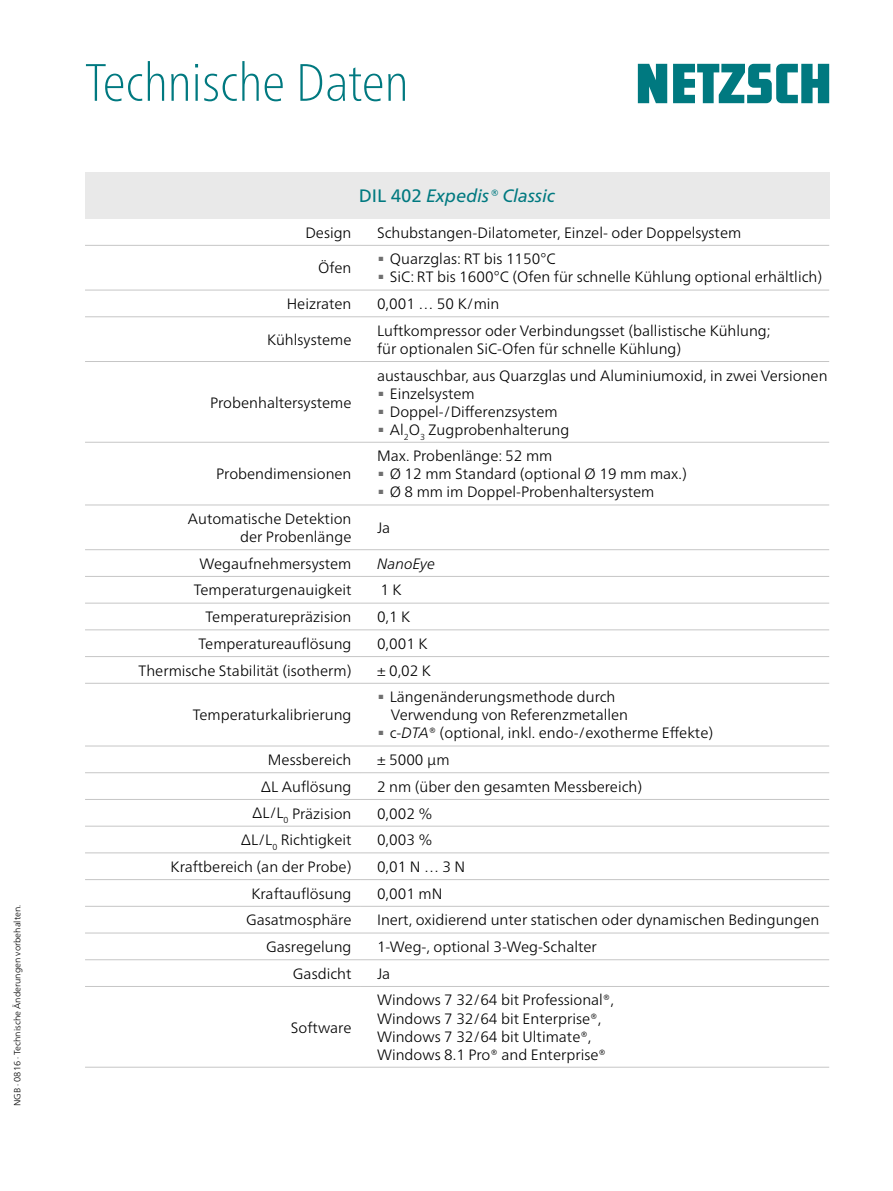
<style>
.page{position:relative;width:893px;height:1191px;background:#fff}
.page>*{position:absolute;margin:0;border:0;box-sizing:border-box;transform-origin:0 0}
.t1{font:100 condensed 52.5px "Frutiger Neue LTW1 G";color:#007980}
.t2{font:italic 18px "Frutiger Neue LTW1 G";color:#007980}
.t3{font:300 15px/18px "Frutiger Neue LTW1 G";color:#000}
.t4{font:italic 300 15px "Frutiger Neue LTW1 G";color:#000}
.t5{font:300 9px "Frutiger Neue LTW1 G";color:#000}
.s1{font-style:normal}
.s2{font-weight:700;font-size:30px;color:#6f6f6f}
.s3{font-style:italic}
</style>
<div class="page">
<svg style="left:638px;top:64px;width:191px;height:39px"></svg>
<div style="left:85px;top:172px;width:744px;height:47px;background:#e9e9e9"></div>
<hr style="left:85px;top:245px;width:275px;height:1px;background:#c6c6c6">
<hr style="left:360px;top:245px;width:469px;height:1px;background:#c6c6c6">
<hr style="left:85px;top:290px;width:275px;height:1px;background:#c6c6c6">
<hr style="left:360px;top:290px;width:469px;height:1px;background:#c6c6c6">
<hr style="left:85px;top:316px;width:275px;height:1px;background:#c6c6c6">
<hr style="left:85px;top:361px;width:275px;height:1px;background:#c6c6c6">
<hr style="left:360px;top:316px;width:469px;height:1px;background:#c6c6c6">
<hr style="left:85px;top:906px;width:275px;height:1px;background:#c6c6c6">
<hr style="left:360px;top:745px;width:469px;height:1px;background:#c6c6c6">
<hr style="left:85px;top:932px;width:275px;height:1px;background:#c6c6c6">
<hr style="left:360px;top:772px;width:469px;height:1px;background:#c6c6c6">
<hr style="left:85px;top:959px;width:275px;height:1px;background:#c6c6c6">
<hr style="left:85px;top:986px;width:275px;height:1px;background:#c6c6c6">
<hr style="left:85px;top:1066px;width:275px;height:1px;background:#c6c6c6">
<hr style="left:360px;top:799px;width:469px;height:1px;background:#c6c6c6">
<hr style="left:360px;top:825px;width:469px;height:1px;background:#c6c6c6">
<hr style="left:360px;top:852px;width:469px;height:1px;background:#c6c6c6">
<hr style="left:360px;top:879px;width:469px;height:1px;background:#c6c6c6">
<hr style="left:360px;top:906px;width:469px;height:1px;background:#c6c6c6">
<hr style="left:360px;top:932px;width:469px;height:1px;background:#c6c6c6">
<hr style="left:360px;top:959px;width:469px;height:1px;background:#c6c6c6">
<hr style="left:360px;top:986px;width:469px;height:1px;background:#c6c6c6">
<hr style="left:360px;top:1066px;width:469px;height:1px;background:#c6c6c6">
<hr style="left:85px;top:442px;width:275px;height:1px;background:#c6c6c6">
<hr style="left:360px;top:361px;width:469px;height:1px;background:#c6c6c6">
<hr style="left:85px;top:504px;width:275px;height:1px;background:#c6c6c6">
<hr style="left:360px;top:442px;width:469px;height:1px;background:#c6c6c6">
<hr style="left:85px;top:549px;width:275px;height:1px;background:#c6c6c6">
<hr style="left:85px;top:576px;width:275px;height:1px;background:#c6c6c6">
<hr style="left:85px;top:603px;width:275px;height:1px;background:#c6c6c6">
<hr style="left:85px;top:629px;width:275px;height:1px;background:#c6c6c6">
<hr style="left:85px;top:656px;width:275px;height:1px;background:#c6c6c6">
<hr style="left:360px;top:504px;width:469px;height:1px;background:#c6c6c6">
<hr style="left:85px;top:683px;width:275px;height:1px;background:#c6c6c6">
<hr style="left:360px;top:549px;width:469px;height:1px;background:#c6c6c6">
<hr style="left:85px;top:745px;width:275px;height:1px;background:#c6c6c6">
<hr style="left:360px;top:576px;width:469px;height:1px;background:#c6c6c6">
<hr style="left:85px;top:772px;width:275px;height:1px;background:#c6c6c6">
<hr style="left:360px;top:603px;width:469px;height:1px;background:#c6c6c6">
<hr style="left:85px;top:799px;width:275px;height:1px;background:#c6c6c6">
<hr style="left:360px;top:629px;width:469px;height:1px;background:#c6c6c6">
<hr style="left:85px;top:825px;width:275px;height:1px;background:#c6c6c6">
<hr style="left:360px;top:656px;width:469px;height:1px;background:#c6c6c6">
<hr style="left:85px;top:852px;width:275px;height:1px;background:#c6c6c6">
<hr style="left:360px;top:683px;width:469px;height:1px;background:#c6c6c6">
<hr style="left:85px;top:879px;width:275px;height:1px;background:#c6c6c6">
<p class="t5" style="left:12px;top:1106px;width:203px;rotate:-90deg">NGB · 0816 · Technische Änderungen vorbehalten.</p>
<h1 class="t1" style="left:85px;top:44px;width:325px">Technische Daten</h1>
<p class="t2" style="left:359px;top:185px;width:198px"><span class="s1">DIL 402</span> Expedis® Classic</p>
<p class="t3" style="left:318px;top:219px;width:425px;line-height:26.7px;text-indent:59px">Schubstangen-Dilatometer, Einzel- oder Doppelsystem<br>Öfen <span class="s2">·</span> Quarzglas: RT bis 1150°C</p>
<p class="t3" style="left:377px;top:268px;width:447px"><span class="s2">·</span> SiC: RT bis 1600°C (Ofen für schnelle Kühlung optional erhältlich)</p>
<p class="t3" style="left:287px;top:295px;width:66px">Heizraten</p>
<p class="t3" style="left:377px;top:295px;width:124px">0,001 … 50 K/min</p>
<p class="t3" style="left:267px;top:330px;width:86px">Kühlsysteme</p>
<p class="t3" style="left:377px;top:321px;width:395px">Luftkompressor oder Verbindungsset (ballistische Kühlung; für optionalen SiC-Ofen für schnelle Kühlung)</p>
<p class="t3" style="left:210px;top:393px;width:143px">Probenhaltersysteme</p>
<p class="t3" style="left:305px;top:223px;width:48px">Design</p>
<p class="t3" style="left:377px;top:366px;width:452px">austauschbar, aus Quarzglas und Aluminiumoxid, in zwei Versionen <span class="s2">·</span> Einzelsystem<br><span class="s2">·</span> Doppel-/Differenzsystem<br><span class="s2">·</span> Al<sub>2</sub>O<sub>3</sub> Zugprobenhalterung</p>
<p class="t3" style="left:216px;top:465px;width:137px">Probendimensionen</p>
<p class="t3" style="left:377px;top:447px;width:311px">Max. Probenlänge: 52 mm<br><span class="s2">·</span> Ø 12 mm Standard (optional Ø 19 mm max.) <span class="s2">·</span> Ø 8 mm im Doppel-Probenhaltersystem</p>
<p class="t3" style="left:188px;top:509px;width:165px;text-align:right">Automatische Detektion der Probenlänge</p>
<p class="t3" style="left:377px;top:518px;width:15px">Ja</p>
<p class="t3" style="left:199px;top:554px;width:154px">Wegaufnehmersystem</p>
<p class="t4" style="left:377px;top:554px;width:60px">NanoEye</p>
<p class="t3" style="left:194px;top:581px;width:159px">Temperaturgenauigkeit</p>
<p class="t3" style="left:380px;top:581px;width:23px">1 K</p>
<p class="t3" style="left:206px;top:608px;width:147px">Temperaturepräzision</p>
<p class="t3" style="left:377px;top:608px;width:35px">0,1 K</p>
<p class="t3" style="left:199px;top:634px;width:154px">Temperatureauflösung</p>
<p class="t3" style="left:377px;top:634px;width:52px">0,001 K</p>
<p class="t3" style="left:139px;top:661px;width:214px">Thermische Stabilität (isotherm)</p>
<p class="t3" style="left:377px;top:661px;width:56px">± 0,02 K</p>
<p class="t3" style="left:193px;top:706px;width:160px">Temperaturkalibrierung</p>
<p class="t3" style="left:377px;top:688px;width:240px"><span class="s2">·</span> Längenänderungsmethode durch</p>
<p class="t3" style="left:391px;top:706px;width:239px">Verwendung von Referenzmetallen</p>
<p class="t3" style="left:377px;top:724px;width:338px"><span class="s2">·</span> c-<span class="s3">DTA</span>® (optional, inkl. endo-/exotherme Effekte)</p>
<p class="t3" style="left:268px;top:750px;width:85px">Messbereich</p>
<p class="t3" style="left:377px;top:750px;width:74px">± 5000 µm</p>
<p class="t3" style="left:261px;top:777px;width:92px">ΔL Auflösung</p>
<p class="t3" style="left:377px;top:777px;width:267px">2 nm (über den gesamten Messbereich)</p>
<p class="t3" style="left:252px;top:804px;width:101px">ΔL/L<sub>0</sub> Präzision</p>
<p class="t3" style="left:377px;top:804px;width:57px">0,002 %</p>
<p class="t3" style="left:241px;top:831px;width:112px">ΔL/L<sub>0</sub> Richtigkeit</p>
<p class="t3" style="left:377px;top:831px;width:57px">0,003 %</p>
<p class="t3" style="left:170px;top:857px;width:183px">Kraftbereich (an der Probe)</p>
<p class="t3" style="left:377px;top:857px;width:90px">0,01 N … 3 N</p>
<p class="t3" style="left:251px;top:884px;width:102px">Kraftauflösung</p>
<p class="t3" style="left:377px;top:884px;width:67px">0,001 mN</p>
<p class="t3" style="left:246px;top:911px;width:107px">Gasatmosphäre</p>
<p class="t3" style="left:377px;top:911px;width:444px">Inert, oxidierend unter statischen oder dynamischen Bedingungen</p>
<p class="t3" style="left:266px;top:937px;width:87px">Gasregelung</p>
<p class="t3" style="left:377px;top:937px;width:221px">1-Weg-, optional 3-Weg-Schalter</p>
<p class="t3" style="left:293px;top:964px;width:60px">Gasdicht</p>
<p class="t3" style="left:377px;top:964px;width:15px">Ja</p>
<p class="t3" style="left:291px;top:1018px;width:62px">Software</p>
<p class="t3" style="left:377px;top:991px;width:238px">Windows 7 32/64 bit Professional®, Windows 7 32/64 bit Enterprise®, Windows 7 32/64 bit Ultimate®, Windows 8.1 Pro® and Enterprise®</p>
</div>
